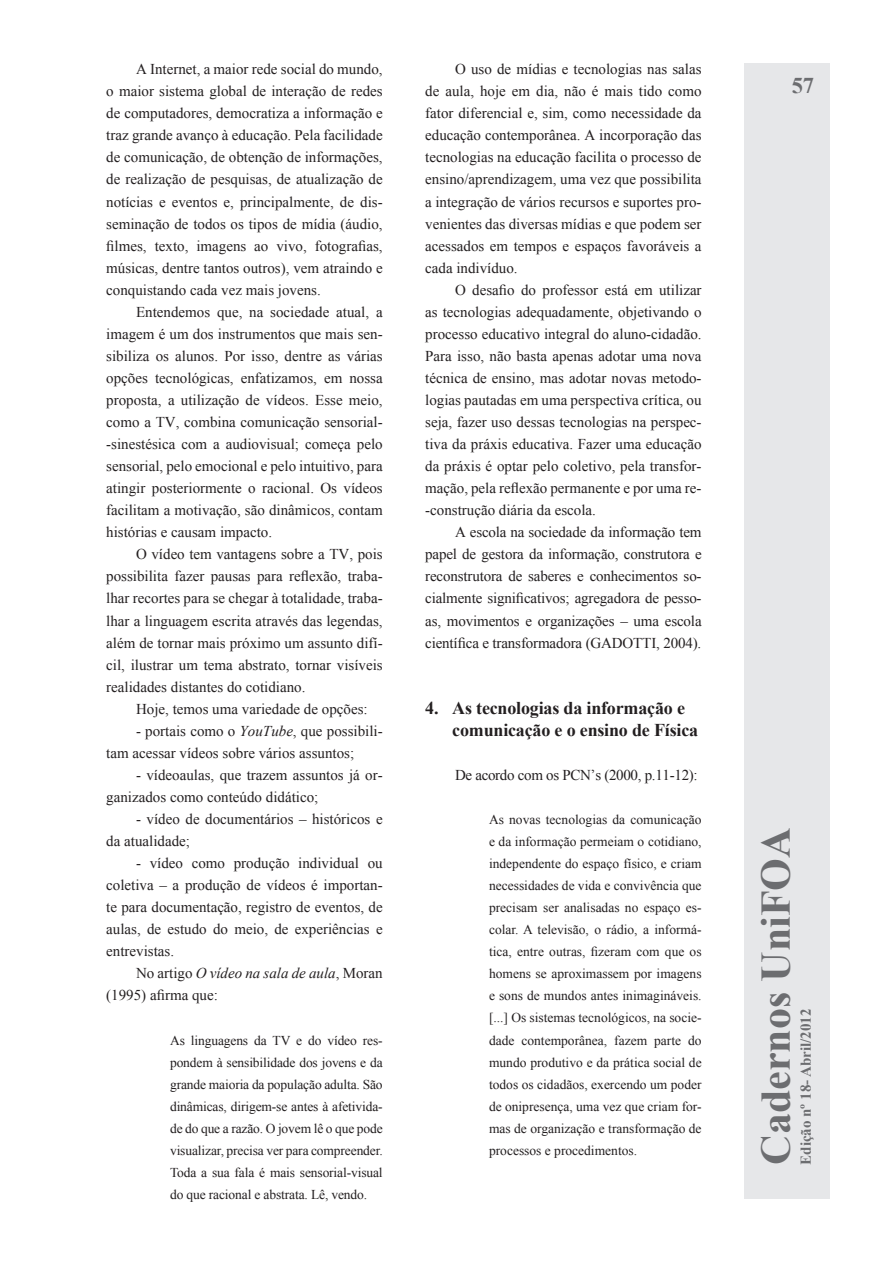
<style>
.page{position:relative;width:893px;height:1263px;background:#fff}
.page>*{position:absolute;margin:0;border:0;box-sizing:border-box;transform-origin:0 0}
.t1{font:700 42px "Times New Roman";color:#6c6d70}
.t2{font:700 22.5px "Times New Roman";color:#6c6d70}
.t3{font:700 18px/22px "Times New Roman";letter-spacing:-.01em;color:#231f20}
.TEXTO_CORRIDO{font:15px/22px "Times New Roman";color:#231f20;text-align:justify}
.TEXTO_CORRIDO-2{font:15px "Times New Roman";letter-spacing:-.02em;color:#231f20}
.t4{font:700 15px "Times New Roman";color:#6c6d70}
.BLOCO{font:13.5px/22px "Times New Roman";letter-spacing:-.005em;color:#231f20;text-align:justify}
.s1{font-style:italic}
</style>
<div class="page">
<div style="left:744px;top:64px;width:85px;height:1135px;background:#e6e7e9"></div>
<p class="TEXTO_CORRIDO" style="left:106px;top:58px;width:278px;text-indent:30px">A Internet, a maior rede social do mundo, o maior sistema global de interação de redes de computadores, democratiza a informação e traz grande avanço à educação. Pela facilidade de comunicação, de obtenção de informações, de realização de pesquisas, de atualização de notícias e eventos e, principalmente, de dis&shy;seminação de todos os tipos de mídia (áudio, filmes, texto, imagens ao vivo, fotografias, músicas, dentre tantos outros), vem atraindo e conquistando cada vez mais jovens.</p>
<p class="TEXTO_CORRIDO" style="left:106px;top:300px;width:278px;text-indent:30px">Entendemos que, na sociedade atual, a imagem é um dos instrumentos que mais sen&shy;sibiliza os alunos. Por isso, dentre as várias opções tecnológicas, enfatizamos, em nossa proposta, a utilização de vídeos. Esse meio, como a TV, combina comunicação sensorial--sinestésica com a audiovisual; começa pelo sensorial, pelo emocional e pelo intuitivo, para atingir posteriormente o racional. Os vídeos facilitam a motivação, são dinâmicos, contam histórias e causam impacto.</p>
<p class="TEXTO_CORRIDO" style="left:106px;top:543px;width:278px;text-indent:30px">O vídeo tem vantagens sobre a TV, pois possibilita fazer pausas para reflexão, traba&shy;lhar recortes para se chegar à totalidade, traba&shy;lhar a linguagem escrita através das legendas, além de tornar mais próximo um assunto difí&shy;cil, ilustrar um tema abstrato, tornar visíveis realidades distantes do cotidiano.</p>
<p class="TEXTO_CORRIDO" style="left:136px;top:697px;width:233px">Hoje, temos uma variedade de opções:</p>
<p class="TEXTO_CORRIDO" style="left:106px;top:719px;width:278px;text-indent:30px">- portais como o <span class="s1">YouTube</span>, que possibili&shy;tam acessar vídeos sobre vários assuntos;</p>
<p class="TEXTO_CORRIDO" style="left:106px;top:764px;width:278px;text-indent:30px">- vídeoaulas, que trazem assuntos já or&shy;ganizados como conteúdo didático;</p>
<p class="TEXTO_CORRIDO" style="left:106px;top:808px;width:278px;text-indent:30px">- vídeo de documentários – históricos e da atualidade;</p>
<p class="TEXTO_CORRIDO" style="left:106px;top:852px;width:278px;text-indent:30px">- vídeo como produção individual ou coletiva – a produção de vídeos é importan&shy;te para documentação, registro de eventos, de aulas, de estudo do meio, de experiências e entrevistas.</p>
<p class="TEXTO_CORRIDO" style="left:106px;top:962px;width:278px;text-indent:30px">No artigo <span class="s1">O vídeo na sala de aula</span>, Moran (1995) afirma que:</p>
<p class="BLOCO" style="left:170px;top:1029px;width:214px">As linguagens da TV e do vídeo res&shy;pondem à sensibilidade dos jovens e da grande maioria da população adulta. São dinâmicas, dirigem-se antes à afetivida&shy;de do que a razão. O jovem lê o que pode visualizar, precisa ver para compreender.<br>Toda a sua fala é mais sensorial-visual do que racional e abstrata. Lê, vendo.</p>
<p class="TEXTO_CORRIDO" style="left:425px;top:58px;width:278px;text-indent:30px">O uso de mídias e tecnologias nas salas de aula, hoje em dia, não é mais tido como fator diferencial e, sim, como necessidade da educação contemporânea. A incorporação das tecnologias na educação facilita o processo de ensino/aprendizagem, uma vez que possibilita a integração de vários recursos e suportes pro&shy;venientes das diversas mídias e que podem ser acessados em tempos e espaços favoráveis a cada indivíduo.</p>
<p class="TEXTO_CORRIDO" style="left:425px;top:278px;width:278px;text-indent:30px">O desafio do professor está em utilizar as tecnologias adequadamente, objetivando o processo educativo integral do aluno-cidadão.<br>Para isso, não basta apenas adotar uma nova técnica de ensino, mas adotar novas metodo&shy;logias pautadas em uma perspectiva crítica, ou seja, fazer uso dessas tecnologias na perspec&shy;tiva da práxis educativa. Fazer uma educação da práxis é optar pelo coletivo, pela transfor&shy;mação, pela reflexão permanente e por uma re--construção diária da escola.</p>
<p class="TEXTO_CORRIDO" style="left:425px;top:521px;width:278px;text-indent:30px">A escola na sociedade da informação tem papel de gestora da informação, construtora e reconstrutora de saberes e conhecimentos so&shy;cialmente significativos; agregadora de pesso&shy;as, movimentos e organizações – uma escola científica e transformadora (GADOTTI, 2004).</p>
<p class="t3" style="left:452px;top:696px;width:247px;text-indent:-27px">4. As tecnologias da informação e comunicação e o ensino de Física</p>
<p class="TEXTO_CORRIDO-2" style="left:455px;top:765px;width:244px">De acordo com os PCN’s (2000, p.11-12):</p>
<p class="BLOCO" style="left:489px;top:808px;width:214px">As novas tecnologias da comunicação e da informação permeiam o cotidiano, independente do espaço físico, e criam necessidades de vida e convivência que precisam ser analisadas no espaço es&shy;colar. A televisão, o rádio, a informá&shy;tica, entre outras, fizeram com que os homens se aproximassem por imagens e sons de mundos antes inimagináveis. [...] Os sistemas tecnológicos, na socie&shy;dade contemporânea, fazem parte do mundo produtivo e da prática social de todos os cidadãos, exercendo um poder de onipresença, uma vez que criam for&shy;mas de organização e transformação de processos e procedimentos.</p>
<h2 class="t2" style="left:792px;top:70px;width:24px">57</h2>
<h1 class="t1" style="left:747px;top:1165px;width:339px;rotate:-90deg">Cadernos UniFOA</h1>
<p class="t4" style="left:795px;top:1165px;width:158px;rotate:-90deg">Edição nº 18- Abril/2012</p>
</div>
